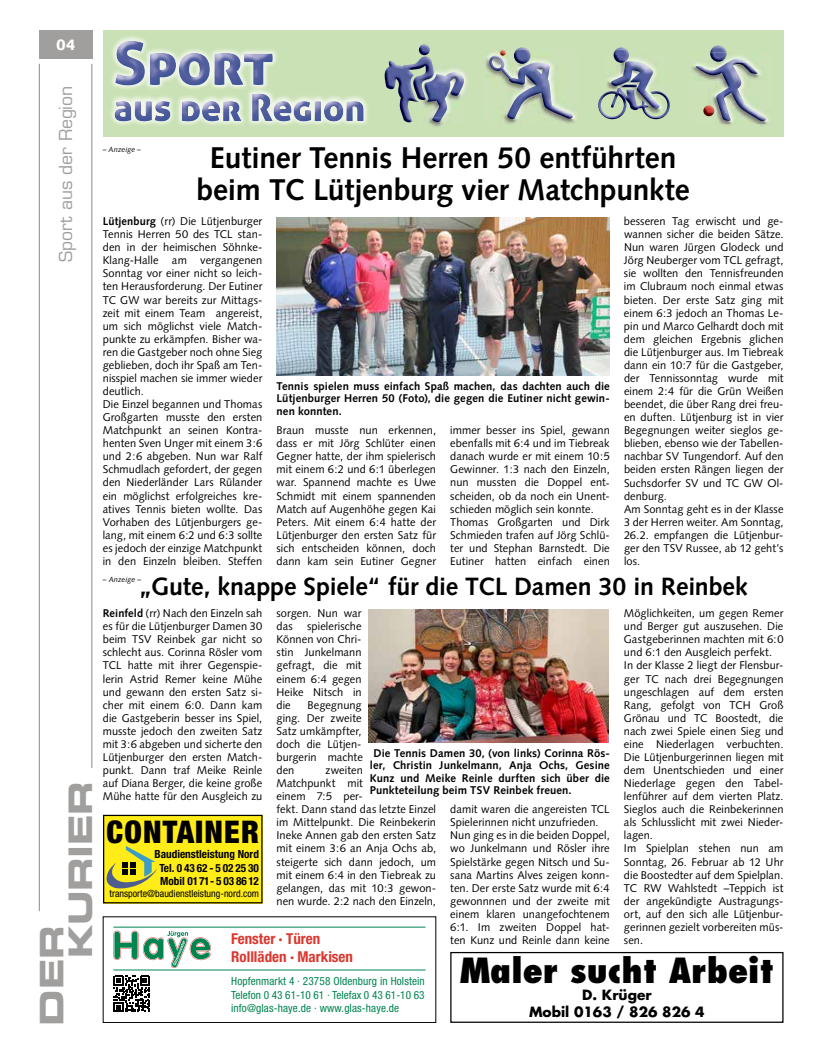
<style>
.page{position:relative;width:819px;height:1053px;background:#fff}
.page>*{position:absolute;margin:0;border:0;box-sizing:border-box;transform-origin:0 0}
.t1{font:800 condensed 33.75px "Futura Std";color:#000;scale:1.1 1}
.t2{font:32.5px/28.9px "Eurostile LT Std Bold Ex 2";letter-spacing:-.01em;color:#a19f9d}
.t3{font:900 condensed 31.25px "Helvetica Neue";letter-spacing:.04em;color:#000}
.t4{font:700 30px/32.5px "Syntax LT Std";letter-spacing:-.005em;color:#000;text-align:center}
.t5{font:700 25px "Syntax LT Std";letter-spacing:-.005em;color:#000}
.t6{font:17.5px "Eurostile LT Std";letter-spacing:-.005em;color:#a19f9d}
.t7{font:700 condensed 15px/18px "Helvetica Neue";color:#db372e}
.t8{font:900 15px "Syntax LT Std";color:#fff}
.t9{font:700 13.75px/16.8px "Futura Std";color:#000;text-align:center}
.t10{font:11.25px/13.1px "Syntax";letter-spacing:.005em;color:#000}
.t11{font:700 11.25px/12.5px "Syntax LT Std";letter-spacing:.01em;color:#000;text-align:justify}
.t12{font:condensed 11.25px/13.5px "Helvetica Neue";letter-spacing:.005em;color:#008551;text-align:justify}
.t13{font:700 condensed 11.25px/14.2px "Helvetica Neue";color:#000;text-align:center}
.t14{font:condensed 10px "Helvetica Neue";color:#000}
.t15{font:italic 7.5px "Syntax LT Std";letter-spacing:.015em;color:#000}
.s1{font-weight:700}
</style>
<div class="page">
<hr style="left:39px;top:64px;width:1px;height:847px;background:#8c8986">
<hr style="left:92px;top:64px;width:1px;height:703px;background:#8c8986">
<div style="left:39px;top:30px;width:53px;height:29px;background:#a19f9d"></div>
<div style="left:103px;top:814px;width:159px;height:89px;background:#ffec18"></div>
<div style="left:103px;top:814px;width:159px;height:89px;border:1px solid #000"></div>
<svg style="left:106px;top:846px;width:51px;height:42px"></svg>
<svg style="left:113px;top:975px;width:37px;height:37px"></svg>
<svg style="left:113px;top:930px;width:98px;height:37px"></svg>
<hr style="left:113px;top:926px;width:312px;height:1px;background:#008551">
<hr style="left:113px;top:969px;width:312px;height:1px;background:#008551">
<div style="left:450px;top:951px;width:333px;height:71px;border:1px solid #000"></div>
<div style="left:103px;top:30px;width:680px;height:106px;background:#c9e1b5"></div>
<img style="left:110px;top:36px;width:258px;height:89px">
<img style="left:115px;top:41px;width:158px;height:44px">
<img style="left:115px;top:93px;width:248px;height:28px">
<svg style="left:712px;top:45px;width:12px;height:3px"></svg>
<img style="left:710px;top:48px;width:16px;height:4px">
<img style="left:691px;top:52px;width:78px;height:73px">
<img style="left:695px;top:63px;width:70px;height:58px">
<svg style="left:727px;top:59px;width:31px;height:15px"></svg>
<svg style="left:713px;top:70px;width:3px;height:6px"></svg>
<svg style="left:703px;top:105px;width:11px;height:11px"></svg>
<svg style="left:616px;top:47px;width:10px;height:3px"></svg>
<img style="left:613px;top:50px;width:16px;height:5px">
<img style="left:607px;top:55px;width:39px;height:32px">
<img style="left:611px;top:61px;width:46px;height:26px">
<img style="left:598px;top:87px;width:72px;height:31px">
<svg style="left:621px;top:85px;width:15px;height:2px"></svg>
<img style="left:504px;top:121px;width:71px;height:3px">
<img style="left:485px;top:51px;width:92px;height:70px">
<img style="left:489px;top:56px;width:83px;height:63px">
<svg style="left:516px;top:47px;width:11px;height:3px"></svg>
<img style="left:514px;top:50px;width:16px;height:14px">
<svg style="left:491px;top:50px;width:14px;height:22px"></svg>
<svg style="left:419px;top:44px;width:11px;height:11px"></svg>
<img style="left:465px;top:75px;width:3px;height:13px">
<img style="left:428px;top:67px;width:37px;height:60px">
<img style="left:446px;top:72px;width:15px;height:3px">
<img style="left:433px;top:75px;width:13px;height:32px">
<svg style="left:434px;top:74px;width:13px;height:5px"></svg>
<svg style="left:433px;top:107px;width:9px;height:15px"></svg>
<img style="left:384px;top:57px;width:49px;height:65px">
<img style="left:276px;top:217px;width:333px;height:159px">
<img style="left:368px;top:609px;width:240px;height:134px">
<p class="t8" style="left:56px;top:36px;width:21px">04</p>
<p class="t6" style="left:55px;top:262px;width:178px;rotate:-90deg">Sport aus der Region</p>
<p class="t2" style="left:37px;top:958px;width:179px;text-indent:-67px;rotate:-90deg">Der<br>Kurier</p>
<p class="t4" style="left:196px;top:141px;width:494px">Eutiner Tennis Herren 50 entführten beim TC Lütjenburg vier Matchpunkte</p>
<p class="t10" style="left:103px;top:215px;width:161px"><span class="s1">Lütjenburg</span> (rr) Die Lütjenburger<br>Tennis Herren 50 des TCL stan&shy;den in der heimischen Söhnke-<br>Klang-Halle am vergangenen<br>Sonntag vor einer nicht so leich&shy;ten Herausforderung. Der Eutiner<br>TC GW war bereits zur Mittags&shy;zeit mit einem Team angereist, um sich möglichst viele Match&shy;punkte zu erkämpfen. Bisher wa&shy;ren die Gastgeber noch ohne Sieg geblieben, doch ihr Spaß am Ten&shy;nisspiel machen sie immer wieder deutlich.<br>Die Einzel begannen und Thomas<br>Großgarten musste den ersten<br>Matchpunkt an seinen Kontra&shy;henten Sven Unger mit einem 3:6 und 2:6 abgeben. Nun war Ralf<br>Schmudlach gefordert, der gegen den Niederländer Lars Rülander ein möglichst erfolgreiches kre&shy;atives Tennis bieten wollte. Das<br>Vorhaben des Lütjenburgers ge&shy;lang, mit einem 6:2 und 6:3 sollte es jedoch der einzige Matchpunkt in den Einzeln bleiben. Steffen</p>
<p class="t15" style="left:103px;top:144px;width:40px">– Anzeige –</p>
<p class="t10" style="left:624px;top:215px;width:161px">besseren Tag erwischt und ge&shy;wannen sicher die beiden Sätze.<br>Nun waren Jürgen Glodeck und<br>Jörg Neuberger vom TCL gefragt, sie wollten den Tennisfreunden im Clubraum noch einmal etwas bieten. Der erste Satz ging mit einem 6:3 jedoch an Thomas Le&shy;pin und Marco Gelhardt doch mit dem gleichen Ergebnis glichen die Lütjenburger aus. Im Tiebreak dann ein 10:7 für die Gastgeber, der Tennissonntag wurde mit einem 2:4 für die Grün Weißen beendet, die über Rang drei freu&shy;en duften. Lütjenburg ist in vier<br>Begegnungen weiter sieglos ge&shy;blieben, ebenso wie der Tabellen&shy;nachbar SV Tungendorf. Auf den beiden ersten Rängen liegen der<br>Suchsdorfer SV und TC GW Ol&shy;denburg.<br>Am Sonntag geht es in der Klasse<br>3 der Herren weiter. Am Sonntag,<br>26.2. empfangen die Lütjenbur&shy;ger den TSV Russee, ab 12 geht’s los.</p>
<p class="t11" style="left:276px;top:379px;width:335px">Tennis spielen muss einfach Spaß machen, das dachten auch die Lütjenburger Herren 50 (Foto), die gegen die Eutiner nicht gewin&shy;nen konnten.</p>
<p class="t10" style="left:276px;top:424px;width:161px;text-align:justify">Braun musste nun erkennen, dass er mit Jörg Schlüter einen Gegner hatte, der ihm spielerisch mit einem 6:2 und 6:1 überlegen war. Spannend machte es Uwe Schmidt mit einem spannenden Match auf Augenhöhe gegen Kai Peters. Mit einem 6:4 hatte der Lütjenburger den ersten Satz für sich entscheiden können, doch dann kam sein Eutiner Gegner</p>
<p class="t10" style="left:450px;top:424px;width:161px">immer besser ins Spiel, gewann ebenfalls mit 6:4 und im Tiebreak danach wurde er mit einem 10:5<br>Gewinner. 1:3 nach den Einzeln, nun mussten die Doppel ent&shy;scheiden, ob da noch ein Unent&shy;schieden möglich sein konnte.<br>Thomas Großgarten und Dirk<br>Schmieden trafen auf Jörg Schlü&shy;ter und Stephan Barnstedt. Die<br>Eutiner hatten einfach einen</p>
<p class="t5" style="left:139px;top:572px;width:610px">„Gute, knappe Spiele“ für die TCL Damen 30 in Reinbek</p>
<p class="t10" style="left:103px;top:606px;width:161px;text-align:justify"><span class="s1">Reinfeld</span> (rr) Nach den Einzeln sah es für die Lütjenburger Damen 30 beim TSV Reinbek gar nicht so schlecht aus. Corinna Rösler vom TCL hatte mit ihrer Gegenspie&shy;lerin Astrid Remer keine Mühe und gewann den ersten Satz si&shy;cher mit einem 6:0. Dann kam die Gastgeberin besser ins Spiel, musste jedoch den zweiten Satz mit 3:6 abgeben und sicherte den Lütjenburger den ersten Match&shy;punkt. Dann traf Meike Reinle auf Diana Berger, die keine große Mühe hatte für den Ausgleich zu</p>
<p class="t10" style="left:276px;top:606px;width:87px">sorgen. Nun war das</p>
<p class="t15" style="left:103px;top:574px;width:40px">– Anzeige –</p>
<p class="t10" style="left:624px;top:606px;width:161px">Möglichkeiten, um gegen Remer und Berger gut auszusehen. Die<br>Gastgeberinnen machten mit 6:0 und 6:1 den Ausgleich perfekt.<br>In der Klasse 2 liegt der Flensbur&shy;ger TC nach drei Begegnungen ungeschlagen auf dem ersten<br>Rang, gefolgt von TCH Groß<br>Grönau und TC Boostedt, die nach zwei Spiele einen Sieg und eine Niederlagen verbuchten.<br>Die Lütjenburgerinnen liegen mit dem Unentschieden und einer<br>Niederlage gegen den Tabel&shy;lenführer auf dem vierten Platz.<br>Sieglos auch die Reinbekerinnen als Schlusslicht mit zwei Nieder&shy;lagen.<br>Im Spielplan stehen nun am<br>Sonntag, 26. Februar ab 12 Uhr die Boostedter auf dem Spielplan.<br>TC RW Wahlstedt –Teppich ist der angekündigte Austragungs&shy;ort, auf den sich alle Lütjenbur&shy;gerinnen gezielt vorbereiten müs&shy;sen.</p>
<p class="t10" style="left:276px;top:619px;width:87px;text-align:justify;text-indent:31px">spielerische Können von Chri&shy;stin Junkelmann gefragt, die mit einem 6:4 gegen Heike Nitsch in die</p>
<p class="t10" style="left:276px;top:698px;width:88px;text-align:justify;text-indent:31px">Begegnung ging. Der zweite Satz umkämpfter, doch die Lütjen&shy;burgerin machte den</p>
<p class="t11" style="left:370px;top:746px;width:241px;text-indent:4px">Die Tennis Damen 30, (von links) Corinna Rös&shy;ler, Christin Junkelmann, Anja Ochs, Gesine Kunz und Meike Reinle durften sich über die Punkteteilung beim TSV Reinbek freuen.</p>
<p class="t10" style="left:276px;top:763px;width:161px;text-indent:49px">zweiten<br>Matchpunkt mit<br>einem 7:5 per-<br>fekt. Dann stand das letzte Einzel im Mittelpunkt. Die Reinbekerin<br>Ineke Annen gab den ersten Satz mit einem 3:6 an Anja Ochs ab, steigerte sich dann jedoch, um mit einem 6:4 in den Tiebreak zu gelangen, das mit 10:3 gewon&shy;nen wurde. 2:2 nach den Einzeln,</p>
<p class="t10" style="left:450px;top:802px;width:161px">damit waren die angereisten TCL<br>Spielerinnen nicht unzufrieden.<br>Nun ging es in die beiden Doppel, wo Junkelmann und Rösler ihre<br>Spielstärke gegen Nitsch und Su&shy;sana Martins Alves zeigen konn&shy;ten. Der erste Satz wurde mit 6:4 gewonnnen und der zweite mit einem klaren unangefochtenem<br>6:1. Im zweiten Doppel hat&shy;ten Kunz und Reinle dann keine</p>
<p class="t3" style="left:106px;top:812px;width:154px">CONTAINER</p>
<p class="t13" style="left:154px;top:846px;width:106px">Baudienstleistung Nord<br>Tel. 0 43 62 - 5 02 25 30</p>
<p class="t13" style="left:160px;top:873px;width:100px">Mobil 01 71 - 5 03 86 12</p>
<p class="t14" style="left:109px;top:887px;width:151px">transporte@baudienstleistung-nord.com</p>
<p class="t7" style="left:231px;top:929px;width:123px">Fenster · Türen<br>Rollläden · Markisen</p>
<p class="t1" style="left:459px;top:949px;width:287px">Maler sucht Arbeit</p>
<p class="t9" style="left:529px;top:986px;width:177px">D. Krüger<br>Mobil 0163 / 826 826 4</p>
<p class="t12" style="left:231px;top:974px;width:195px">Hopfenmarkt 4 · 23758 Oldenburg in Holstein Telefon 0 43 61-10 61 · Telefax 0 43 61-10 63 info@glas-haye.de · www.glas-haye.de</p>
</div>
